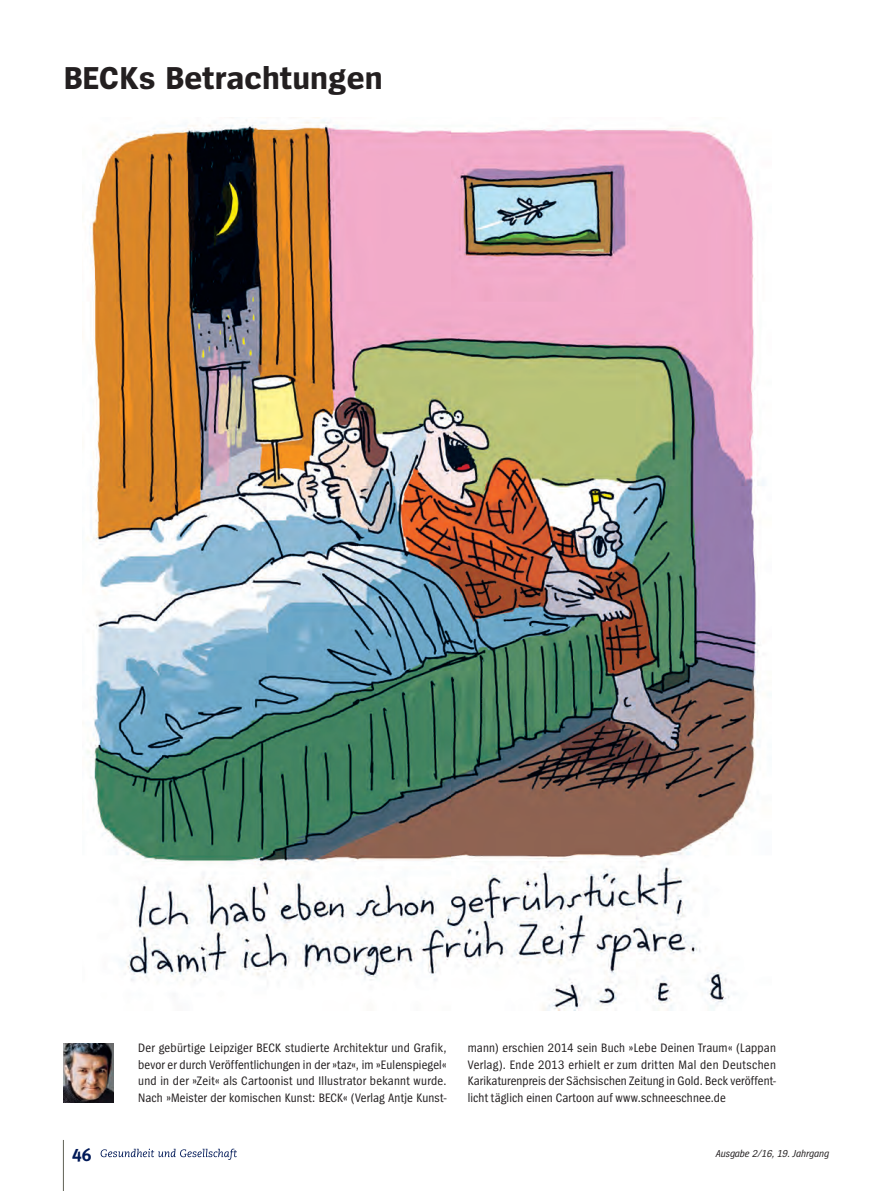
<style>
.page{position:relative;width:893px;height:1191px;background:#fff}
.page>*{position:absolute;margin:0;border:0;box-sizing:border-box;transform-origin:0 0}
.t1{font:700 33px "Spiegel";color:#231f20}
.allg-Box_Copy_8_5_11{font:12.75px/16.5px "Spiegel Cd";letter-spacing:.01em;color:#231f20;text-align:justify}
.t2{font:italic 10.5px "Spiegel Cd";color:#231f20}
</style>
<div class="page">
<hr style="left:63px;top:1140px;width:1px;height:51px;background:#606155">
<svg style="left:101px;top:1148px;width:136px;height:11px"></svg>
<img style="left:64px;top:1043px;width:49px;height:59px">
<img style="left:87px;top:120px;width:678px;height:890px">
<p class="t1" style="left:64px;top:62px;width:321px">BECKs Betrachtungen</p>
<p class="allg-Box_Copy_8_5_11" style="left:138px;top:1040px;width:310px">Der gebürtige Leipziger BECK studierte Architektur und Grafik, bevor er durch Veröffentlichungen in der »taz«, im »Eulenspiegel« und in der »Zeit« als Cartoonist und Illustrator bekannt wurde.<br>Nach »Meister der komischen Kunst: BECK« (Verlag Antje Kunst-</p>
<p class="allg-Box_Copy_8_5_11" style="left:468px;top:1040px;width:310px">mann) erschien 2014 sein Buch »Lebe Deinen Traum« (Lappan Verlag). Ende 2013 erhielt er zum dritten Mal den Deutschen Karikaturenpreis der Sächsischen Zeitung in Gold. Beck veröffent&shy;licht täglich einen Cartoon auf www.schneeschnee.de</p>
<p class="t2" style="left:716px;top:1148px;width:115px">Ausgabe 2/16, 19. Jahrgang</p>
</div>
